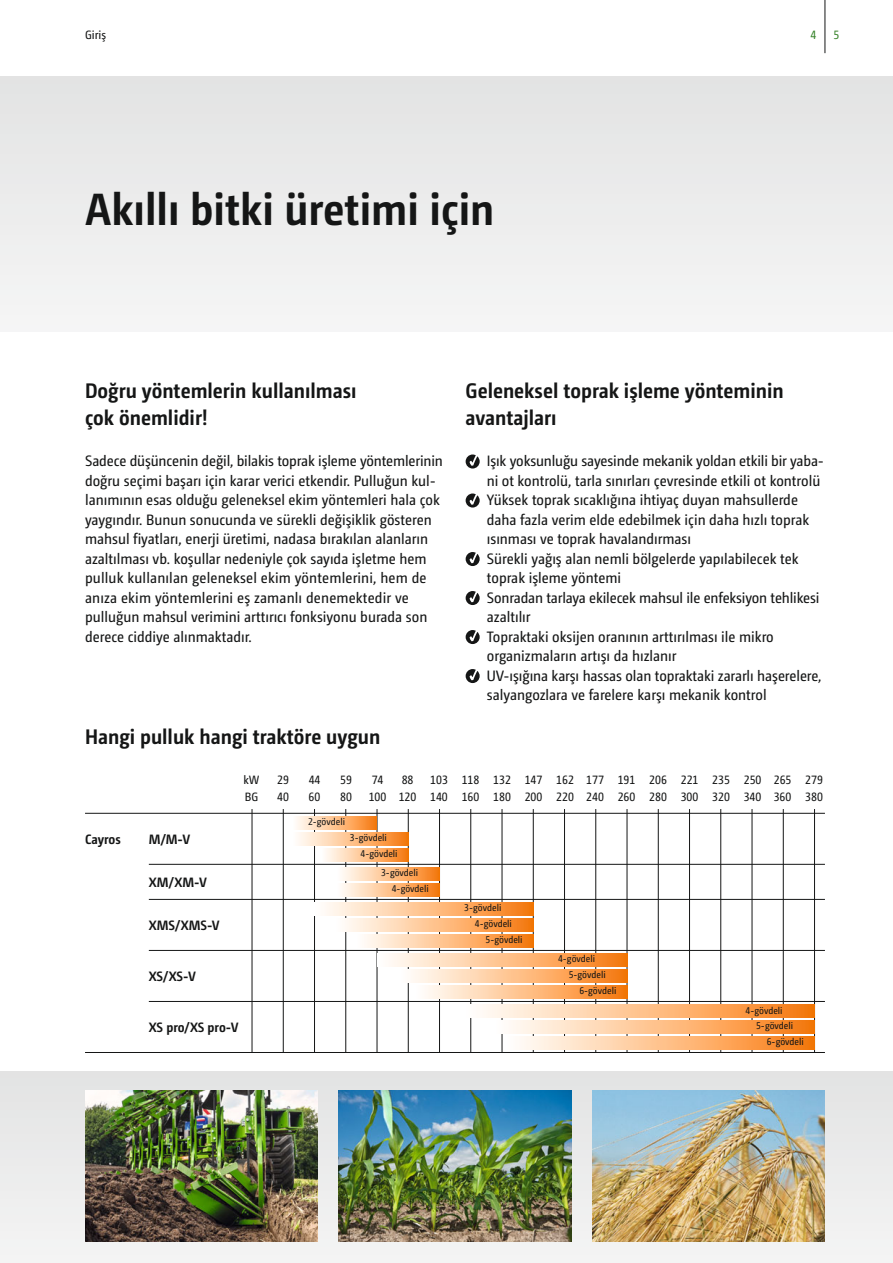
<style>
.page{position:relative;width:893px;height:1263px;background:#fff}
.page>*{position:absolute;margin:0;border:0;box-sizing:border-box;transform-origin:0 0}
.t1{font:700 45px "Camingo Dos Pro S Cd";color:#151616}
.t2{font:700 21px/27px "Camingo Dos Pro S Cd";color:#151616}
.t3{font:15px/19.5px "Camingo Dos Pro S Cd";color:#151616}
.t4{font:700 13.5px "Camingo Dos Pro S Cd";letter-spacing:-.005em;color:#151616}
.t5{font:12px "Camingo Dos Pro S Cd";color:#151616}
.t6{font:12px "Camingo Dos Pro S Cd";color:#38832b}
.t7{font:9.75px/19.2px "Camingo Dos Pro S Cd";color:#151616}
</style>
<div class="page">
<div style="left:0;top:77px;width:893px;height:255px;background:#eceded"></div>
<div style="left:0;top:1071px;width:893px;height:192px;background:#ececec"></div>
<img style="left:339px;top:1091px;width:232px;height:151px">
<img style="left:592px;top:1091px;width:233px;height:151px">
<img style="left:85px;top:1091px;width:232px;height:151px">
<hr style="left:252px;top:809px;width:1px;height:243px;background:#151616">
<hr style="left:283px;top:809px;width:1px;height:243px;background:#151616">
<hr style="left:314px;top:809px;width:1px;height:243px;background:#151616">
<hr style="left:345px;top:809px;width:1px;height:243px;background:#151616">
<hr style="left:377px;top:809px;width:1px;height:243px;background:#151616">
<hr style="left:408px;top:809px;width:1px;height:243px;background:#151616">
<hr style="left:439px;top:809px;width:1px;height:243px;background:#151616">
<hr style="left:470px;top:809px;width:1px;height:243px;background:#151616">
<hr style="left:502px;top:809px;width:1px;height:243px;background:#151616">
<hr style="left:533px;top:809px;width:1px;height:243px;background:#151616">
<hr style="left:564px;top:809px;width:1px;height:243px;background:#151616">
<hr style="left:595px;top:809px;width:1px;height:243px;background:#151616">
<hr style="left:627px;top:809px;width:1px;height:243px;background:#151616">
<hr style="left:658px;top:809px;width:1px;height:243px;background:#151616">
<hr style="left:689px;top:809px;width:1px;height:243px;background:#151616">
<hr style="left:720px;top:809px;width:1px;height:243px;background:#151616">
<hr style="left:752px;top:809px;width:1px;height:243px;background:#151616">
<hr style="left:783px;top:809px;width:1px;height:243px;background:#151616">
<hr style="left:814px;top:809px;width:1px;height:243px;background:#151616">
<hr style="left:85px;top:813px;width:740px;height:1px;background:#151616">
<hr style="left:149px;top:864px;width:676px;height:1px;background:#151616">
<hr style="left:149px;top:899px;width:676px;height:1px;background:#151616">
<hr style="left:149px;top:950px;width:676px;height:1px;background:#151616">
<hr style="left:149px;top:1001px;width:676px;height:1px;background:#151616">
<hr style="left:85px;top:1052px;width:740px;height:1px;background:#151616">
<svg style="left:298px;top:832px;width:110px;height:13px"></svg>
<svg style="left:297px;top:816px;width:80px;height:13px"></svg>
<svg style="left:326px;top:848px;width:82px;height:13px"></svg>
<svg style="left:342px;top:867px;width:97px;height:13px"></svg>
<svg style="left:342px;top:883px;width:97px;height:13px"></svg>
<svg style="left:345px;top:918px;width:188px;height:13px"></svg>
<svg style="left:314px;top:902px;width:219px;height:13px"></svg>
<svg style="left:365px;top:934px;width:168px;height:13px"></svg>
<svg style="left:377px;top:954px;width:250px;height:12px"></svg>
<svg style="left:408px;top:969px;width:219px;height:13px"></svg>
<svg style="left:426px;top:985px;width:201px;height:13px"></svg>
<svg style="left:470px;top:1005px;width:344px;height:12px"></svg>
<svg style="left:502px;top:1020px;width:312px;height:13px"></svg>
<svg style="left:521px;top:1036px;width:293px;height:13px"></svg>
<hr style="left:825px;top:0;width:1px;height:53px;background:#151616">
<svg style="left:466px;top:454px;width:14px;height:14px"></svg>
<svg style="left:466px;top:493px;width:14px;height:14px"></svg>
<svg style="left:466px;top:552px;width:14px;height:14px"></svg>
<svg style="left:466px;top:591px;width:14px;height:14px"></svg>
<svg style="left:466px;top:630px;width:14px;height:14px"></svg>
<svg style="left:466px;top:669px;width:14px;height:14px"></svg>
<p class="t5" style="left:85px;top:30px;width:22px">Giriş</p>
<p class="t6" style="left:810px;top:30px;width:7px">4</p>
<p class="t6" style="left:833px;top:30px;width:7px">5</p>
<h1 class="t1" style="left:85px;top:191px;width:411px">Akıllı bitki üretimi için</h1>
<h2 class="t2" style="left:85px;top:379px;width:273px">Doğru yöntemlerin kullanılması çok önemlidir!</h2>
<h2 class="t2" style="left:466px;top:379px;width:320px">Geleneksel toprak işleme yönteminin avantajları</h2>
<p class="t3" style="left:85px;top:452px;width:359px">Sadece düşüncenin değil, bilakis toprak işleme yöntemlerinin doğru seçimi başarı için karar verici etkendir. Pulluğun kul&shy;lanımının esas olduğu geleneksel ekim yöntemleri hala çok yaygındır. Bunun sonucunda ve sürekli değişiklik gösteren mahsul fiyatları, enerji üretimi, nadasa bırakılan alanların azaltılması vb. koşullar nedeniyle çok sayıda işletme hem pulluk kullanılan geleneksel ekim yöntemlerini, hem de anıza ekim yöntemlerini eş zamanlı denemektedir ve pulluğun mahsul verimini arttırıcı fonksiyonu burada son derece ciddiye alınmaktadır.</p>
<p class="t3" style="left:487px;top:452px;width:339px">Işık yoksunluğu sayesinde mekanik yoldan etkili bir yaba&shy;ni ot kontrolü, tarla sınırları çevresinde etkili ot kontrolü Yüksek toprak sıcaklığına ihtiyaç duyan mahsullerde daha fazla verim elde edebilmek için daha hızlı toprak ısınması ve toprak havalandırması<br>Sürekli yağış alan nemli bölgelerde yapılabilecek tek toprak işleme yöntemi<br>Sonradan tarlaya ekilecek mahsul ile enfeksiyon tehlikesi azaltılır<br>Topraktaki oksijen oranının arttırılması ile mikro organizmaların artışı da hızlanır<br>UV-ışığına karşı hassas olan topraktaki zararlı haşerelere, salyangozlara ve farelere karşı mekanik kontrol</p>
<h2 class="t2" style="left:85px;top:725px;width:297px">Hangi pulluk hangi traktöre uygun</h2>
<p class="t5" style="left:243px;top:775px;width:18px">kW</p>
<p class="t5" style="left:277px;top:775px;width:13px">29</p>
<p class="t5" style="left:309px;top:775px;width:13px">44</p>
<p class="t5" style="left:340px;top:775px;width:13px">59</p>
<p class="t5" style="left:372px;top:775px;width:13px">74</p>
<p class="t5" style="left:402px;top:775px;width:13px">88</p>
<p class="t5" style="left:430px;top:775px;width:394px">103 118 132 147 162 177 191 206 221 235 250 265 279</p>
<p class="t5" style="left:245px;top:791px;width:15px">BG</p>
<p class="t5" style="left:277px;top:791px;width:13px">40</p>
<p class="t5" style="left:309px;top:791px;width:13px">60</p>
<p class="t5" style="left:340px;top:791px;width:13px">80</p>
<p class="t5" style="left:369px;top:791px;width:456px">100 120 140 160 180 200 220 240 260 280 300 320 340 360 380</p>
<p class="t4" style="left:85px;top:834px;width:37px">Cayros</p>
<p class="t4" style="left:149px;top:834px;width:43px">M/M-V</p>
<p class="t4" style="left:149px;top:877px;width:60px">XM/XM-V</p>
<p class="t4" style="left:149px;top:920px;width:72px">XMS/XMS-V</p>
<p class="t4" style="left:149px;top:971px;width:49px">XS/XS-V</p>
<p class="t4" style="left:149px;top:1022px;width:91px">XS pro/XS pro-V</p>
<p class="t7" style="left:308px;top:813px;width:39px">2-gövdeli</p>
<p class="t7" style="left:350px;top:829px;width:39px">3-gövdeli</p>
<p class="t7" style="left:381px;top:845px;width:39px;text-indent:-21px">4-gövdeli<br>3-gövdeli</p>
<p class="t7" style="left:392px;top:880px;width:39px">4-gövdeli</p>
<p class="t7" style="left:464px;top:899px;width:39px">3-gövdeli</p>
<p class="t7" style="left:486px;top:931px;width:39px">5-gövdeli</p>
<p class="t7" style="left:475px;top:915px;width:39px">4-gövdeli</p>
<p class="t7" style="left:558px;top:950px;width:39px">4-gövdeli</p>
<p class="t7" style="left:569px;top:966px;width:39px">5-gövdeli</p>
<p class="t7" style="left:579px;top:982px;width:39px">6-gövdeli</p>
<p class="t7" style="left:746px;top:1001px;width:39px">4-gövdeli</p>
<p class="t7" style="left:756px;top:1017px;width:39px">5-gövdeli</p>
<p class="t7" style="left:767px;top:1033px;width:39px">6-gövdeli</p>
</div>
